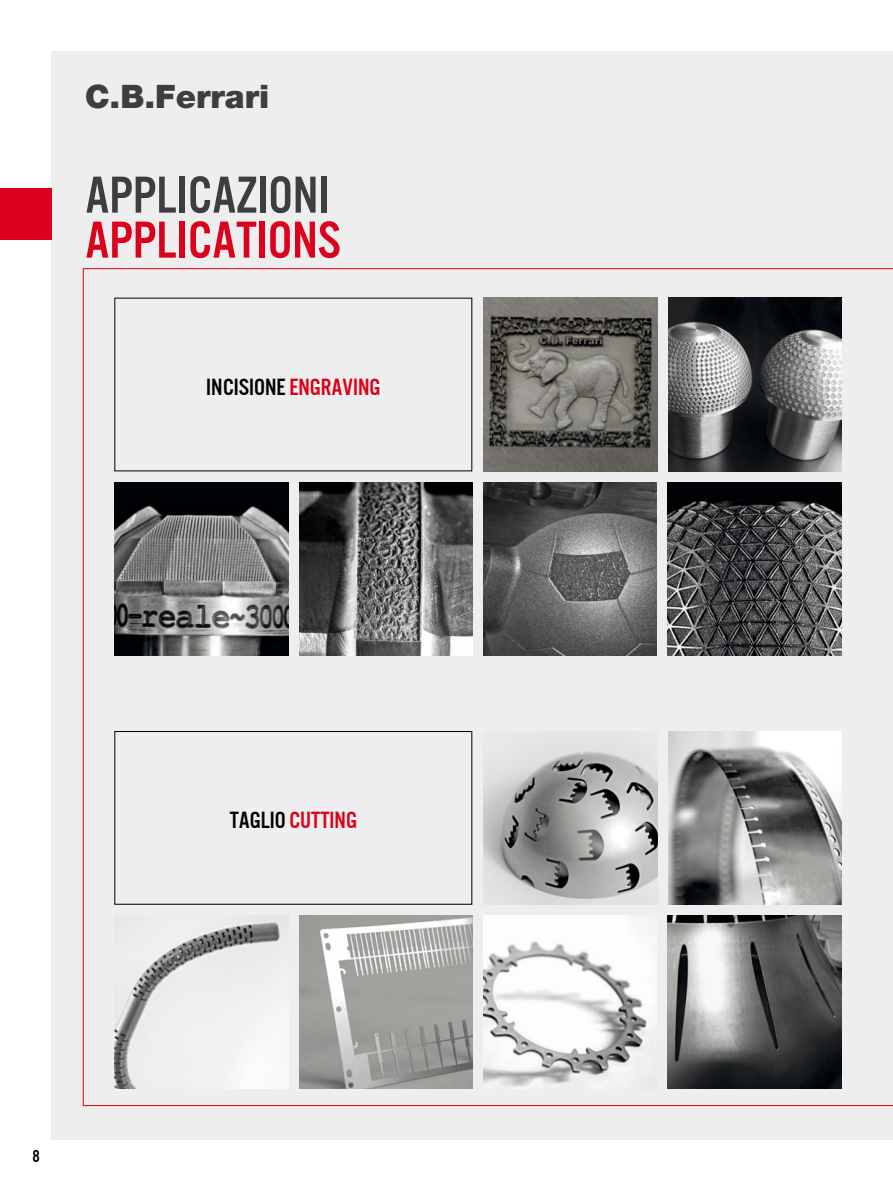
<style>
.page{position:relative;width:893px;height:1191px;background:#fff}
.page>*{position:absolute;margin:0;border:0;box-sizing:border-box;transform-origin:0 0}
.t1{font:54px "U.S.101";color:#3e3d40}
.t2{font:54px "U.S.101";color:#db001b}
.t3{font:900 32.4px "Helvetica Neue LT Std";color:#3e3d40}
.t4{font:24.3px "U.S.101";color:#000}
.t5{font:24.3px "U.S.101";color:#db001b}
.t6{font:18px "U.S.101";color:#000}
.s1{color:#db001b}
.s2{color:#000}
</style>
<div class="page">
<div style="left:51px;top:51px;width:842px;height:1089px;background:#f0eeed"></div>
<div style="left:0;top:189px;width:51px;height:51px;background:#db001b"></div>
<img style="left:483px;top:298px;width:175px;height:173px">
<img style="left:669px;top:298px;width:173px;height:173px">
<img style="left:667px;top:482px;width:175px;height:173px">
<img style="left:115px;top:482px;width:173px;height:173px">
<img style="left:299px;top:482px;width:173px;height:173px">
<img style="left:483px;top:482px;width:173px;height:173px">
<img style="left:483px;top:731px;width:175px;height:173px">
<img style="left:669px;top:731px;width:173px;height:173px">
<img style="left:667px;top:915px;width:175px;height:174px">
<img style="left:115px;top:915px;width:173px;height:174px">
<img style="left:299px;top:915px;width:173px;height:174px">
<img style="left:483px;top:915px;width:173px;height:171px">
<div style="left:115px;top:731px;width:357px;height:173px;border:1px solid #000"></div>
<h2 class="t3" style="left:85px;top:77px;width:186px">C.B.Ferrari</h2>
<h1 class="t1" style="left:85px;top:166px;width:246px">APPLICAZIONI</h1>
<h1 class="t2" style="left:85px;top:211px;width:257px">APPLICATIONS</h1>
<p class="t4" style="left:206px;top:373px;width:176px">INCISIONE<span class="s1">ENGRAVING</span></p>
<p class="t6" style="left:32px;top:1146px;width:9px">8</p>
<p class="t5" style="left:230px;top:807px;width:129px"><span class="s2">TAGLIO</span> CUTTING</p>
</div>
